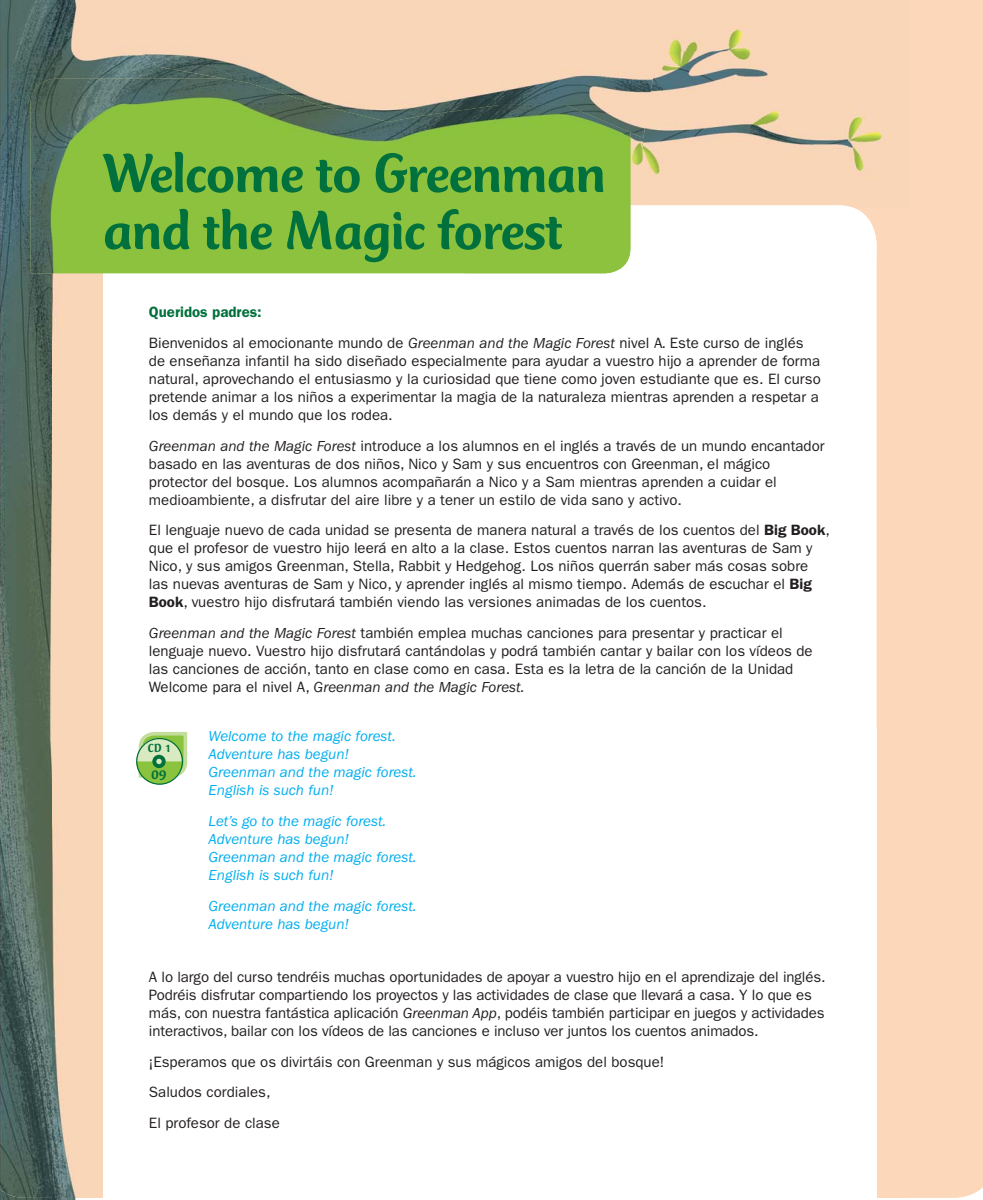
<style>
.page{position:relative;width:983px;height:1200px;background:#fff}
.page>*{position:absolute;margin:0;border:0;box-sizing:border-box;transform-origin:0 0}
.t1{font:500 57px/57px "Club Type Std";letter-spacing:-.01em;color:#00703c}
.t2{font:15px/18px "ITC Franklin Gothic Std";color:#231f20}
.t3{font:italic 15px/18px "ITC Franklin Gothic Std";color:#00aeef}
.t4{font:500 14.7px "Club Type Std";color:#00703c}
.t5{font:500 12.15px "Club Type Std";color:#00703c}
.s1{font-weight:600;color:#00703c}
.s2{font-style:italic}
.s3{font-weight:600}
</style>
<div class="page">
<div style="left:909px;top:0;width:73px;height:1197px;background:#fcd7b9"></div>
<img style="left:0;top:1197px;width:909px;height:2px">
<img style="left:0;top:0;width:267px;height:103px">
<div style="left:267px;top:0;width:642px;height:51px;background:#f9d6b8"></div>
<img style="left:642px;top:51px;width:267px;height:157px">
<img style="left:0;top:103px;width:53px;height:1094px">
<img style="left:630px;top:138px;width:12px;height:67px">
<div style="left:876px;top:208px;width:33px;height:51px;background:#fcd7b9"></div>
<div style="left:53px;top:273px;width:50px;height:924px;background:#f9d6b8"></div>
<div style="left:876px;top:259px;width:33px;height:938px;background:#fcd7b9"></div>
<img style="left:619px;top:205px;width:257px;height:994px">
<img style="left:30px;top:79px;width:600px;height:194px">
<img style="left:111px;top:11px;width:552px;height:127px">
<div style="left:136px;top:738px;width:46px;height:46px;background:#8ac33e;border-radius:50%"></div>
<svg style="left:136px;top:732px;width:52px;height:47px"></svg>
<div style="left:136px;top:737px;width:47px;height:47px;border:1px solid #00703c;border-radius:50%"></div>
<h1 class="t1" style="left:103px;top:149px;width:504px">Welcome to Greenman and the Magic forest</h1>
<p class="t2" style="left:149px;top:297px;width:656px;line-height:30.8px"><span class="s1">Queridos padres:<br></span>Bienvenidos al emocionante mundo de <span class="s2">Greenman and the Magic Forest</span> nivel A<span class="s2">.</span> Este curso de inglés</p>
<p class="t2" style="left:149px;top:352px;width:673px">de enseñanza infantil ha sido diseñado especialmente para ayudar a vuestro hijo a aprender de forma natural, aprovechando el entusiasmo y la curiosidad que tiene como joven estudiante que es. El curso pretende animar a los niños a experimentar la magia de la naturaleza mientras aprenden a respetar a los demás y el mundo que los rodea.</p>
<p class="t2" style="left:149px;top:437px;width:677px"><span class="s2">Greenman and the Magic Forest</span> introduce a los alumnos en el inglés a través de un mundo encantador basado en las aventuras de dos niños, Nico y Sam y sus encuentros con Greenman, el mágico protector del bosque. Los alumnos acompañarán a Nico y a Sam mientras aprenden a cuidar el medioambiente, a disfrutar del aire libre y a tener un estilo de vida sano y activo.</p>
<p class="t2" style="left:149px;top:522px;width:682px">El lenguaje nuevo de cada unidad se presenta de manera natural a través de los cuentos del <span class="s3">Big Book</span>, que el profesor de vuestro hijo leerá en alto a la clase. Estos cuentos narran las aventuras de Sam y Nico, y sus amigos Greenman, Stella, Rabbit y Hedgehog. Los niños querrán saber más cosas sobre las nuevas aventuras de Sam y Nico, y aprender inglés al mismo tiempo. Además de escuchar el <span class="s3">Big Book</span>, vuestro hijo disfrutará también viendo las versiones animadas de los cuentos.</p>
<p class="t2" style="left:149px;top:625px;width:665px"><span class="s2">Greenman and the Magic Forest</span> también emplea muchas canciones para presentar y practicar el lenguaje nuevo. Vuestro hijo disfrutará cantándolas y podrá también cantar y bailar con los vídeos de las canciones de acción, tanto en clase como en casa. Esta es la letra de la canción de la Unidad Welcome para el nivel A, <span class="s2">Greenman and the Magic Forest.</span></p>
<p class="t3" style="left:208px;top:727px;width:210px">Welcome to the magic forest.<br>Adventure has begun!<br>Greenman and the magic forest.<br>English is such fun!</p>
<p class="t3" style="left:208px;top:812px;width:210px">Let’s go to the magic forest.<br>Adventure has begun!<br>Greenman and the magic forest.<br>English is such fun!</p>
<p class="t3" style="left:208px;top:897px;width:210px">Greenman and the magic forest.<br>Adventure has begun!</p>
<p class="t2" style="left:149px;top:968px;width:678px">A lo largo del curso tendréis muchas oportunidades de apoyar a vuestro hijo en el aprendizaje del inglés.<br>Podréis disfrutar compartiendo los proyectos y las actividades de clase que llevará a casa. Y lo que es más, con nuestra fantástica aplicación <span class="s2">Greenman App</span>, podéis también participar en juegos y actividades interactivos, bailar con los vídeos de las canciones e incluso ver juntos los cuentos animados.</p>
<p class="t2" style="left:149px;top:1046px;width:516px;line-height:30.8px">¡Esperamos que os divirtáis con Greenman y sus mágicos amigos del bosque!<br>Saludos cordiales,<br>El profesor de clase</p>
<p class="t5" style="left:148px;top:743px;width:25px">CD 1</p>
<p class="t4" style="left:151px;top:768px;width:16px">09</p>
</div>
